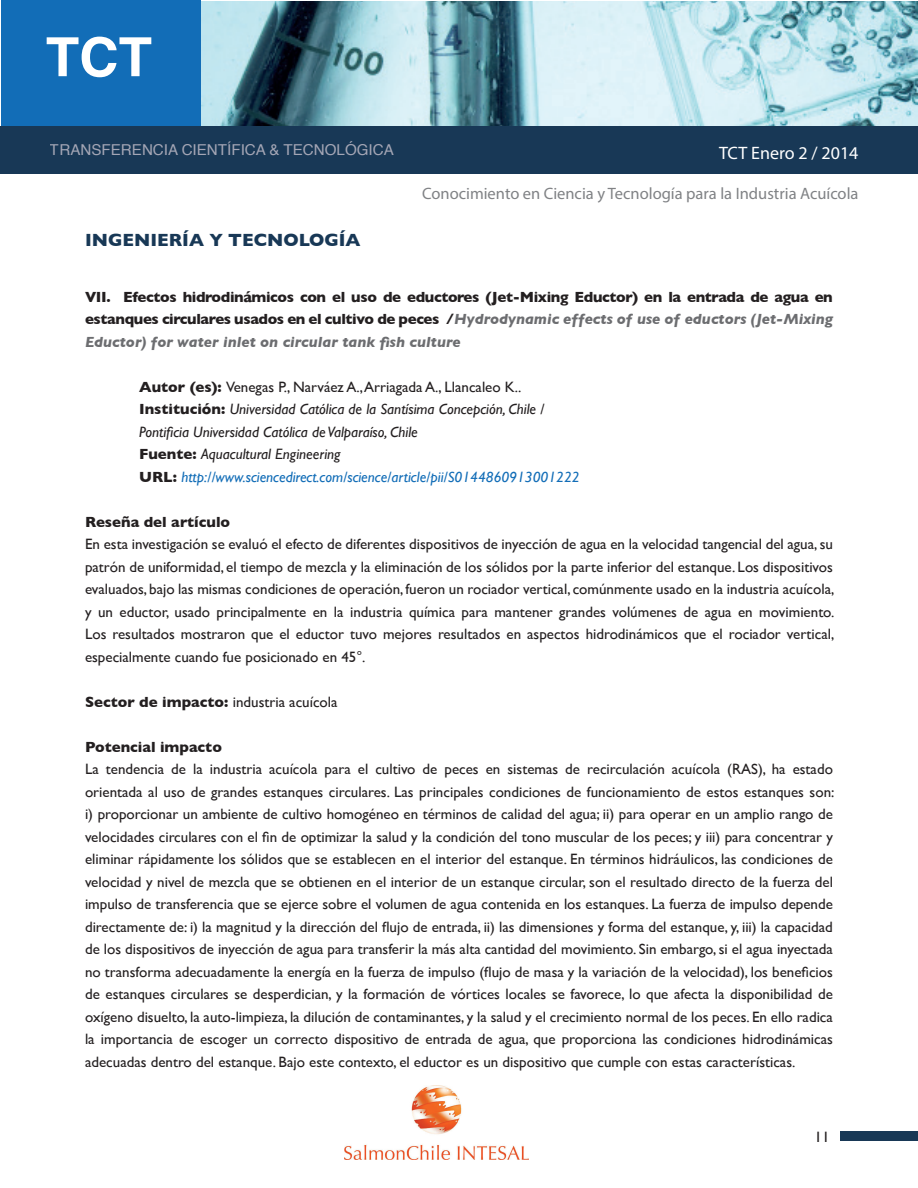
<style>
.page{position:relative;width:918px;height:1188px;background:#fff}
.page>*{position:absolute;margin:0;border:0;box-sizing:border-box;transform-origin:0 0}
.t1{font:700 54px "Helvetica";color:#fff}
.t2{font:700 18px "Gill Sans";color:#183856}
.t3{font:18px "Myriad Pro";color:#fff}
.t4{font:16.5px "Myriad Pro";color:#808285}
.t5{font:15px/22.5px "Gill Sans";color:#231f20;text-align:justify}
.t6{font:italic 15px/22.5px "Gill Sans";color:#231f20}
.t7{font:700 15px/22.5px "Gill Sans";letter-spacing:-.025em;color:#231f20;text-align:justify}
.t8{font:15px "Helvetica";color:#a4a6b5}
.t9{font:700 15px "Gill Sans";color:#231f20}
.s1{font-style:italic;color:#6c6d70}
.s2{font-weight:700;font-style:normal}
.s3{font-style:normal}
.s4{color:#126db7}
.s5{font-weight:700}
</style>
<div class="page">
<div style="left:840px;top:1131px;width:78px;height:9px;background:#183856"></div>
<img style="left:201px;top:1px;width:717px;height:125px">
<div style="left:1px;top:0;width:200px;height:127px;background:#126db7"></div>
<div style="left:0;top:126px;width:918px;height:48px;background:#183856"></div>
<img style="left:345px;top:1085px;width:184px;height:75px">
<h1 class="t1" style="left:46px;top:14px;width:108px">TCT</h1>
<p class="t8" style="left:50px;top:138px;width:346px">TRANSFERENCIA CIENTÍFICA &amp; TECNOLÓGICA</p>
<p class="t2" style="left:85px;top:226px;width:277px">INGENIERÍA Y TECNOLOGÍA</p>
<p class="t3" style="left:719px;top:142px;width:141px">TCT Enero 2 / 2014</p>
<p class="t4" style="left:422px;top:184px;width:438px">Conocimiento en Ciencia y Tecnología para la Industria Acuícola</p>
<p class="t7" style="left:85px;top:285px;width:749px">VII. Efectos hidrodinámicos con el uso de eductores (Jet-Mixing Eductor) en la entrada de agua en estanques circulares usados en el cultivo de peces /<span class="s1">Hydrodynamic effects of use of eductors (Jet-Mixing Eductor) for water inlet on circular tank fish culture</span></p>
<p class="t6" style="left:139px;top:376px;width:442px"><span class="s2">Autor (es):</span> <span class="s3">Venegas P., Narváez A., Arriagada A., Llancaleo K..<br></span><span class="s2">Institución:</span> Universidad Católica de la Santísima Concepción, Chile / Pontificia Universidad Católica de Valparaíso, Chile<br><span class="s2">Fuente:</span> Aquacultural Engineering<br><span class="s2">URL:</span> <span class="s4">http://www.sciencedirect.com/science/article/pii/S0144860913001222</span></p>
<p class="t9" style="left:85px;top:510px;width:147px">Reseña del artículo</p>
<p class="t5" style="left:85px;top:533px;width:751px">En esta investigación se evaluó el efecto de diferentes dispositivos de inyección de agua en la velocidad tangencial del agua, su patrón de uniformidad, el tiempo de mezcla y la eliminación de los sólidos por la parte inferior del estanque. Los dispositivos evaluados, bajo las mismas condiciones de operación, fueron un rociador vertical, comúnmente usado en la industria acuícola, y un eductor, usado principalmente en la industria química para mantener grandes volúmenes de agua en movimiento.<br>Los resultados mostraron que el eductor tuvo mejores resultados en aspectos hidrodinámicos que el rociador vertical, especialmente cuando fue posicionado en 45°.</p>
<p class="t5" style="left:85px;top:691px;width:254px"><span class="s5">Sector de impacto:</span> industria acuícola</p>
<p class="t9" style="left:85px;top:735px;width:138px">Potencial impacto</p>
<p class="t5" style="left:85px;top:758px;width:751px">La tendencia de la industria acuícola para el cultivo de peces en sistemas de recirculación acuícola (RAS), ha estado orientada al uso de grandes estanques circulares. Las principales condiciones de funcionamiento de estos estanques son: i) proporcionar un ambiente de cultivo homogéneo en términos de calidad del agua; ii) para operar en un amplio rango de velocidades circulares con el fin de optimizar la salud y la condición del tono muscular de los peces; y iii) para concentrar y eliminar rápidamente los sólidos que se establecen en el interior del estanque. En términos hidráulicos, las condiciones de velocidad y nivel de mezcla que se obtienen en el interior de un estanque circular, son el resultado directo de la fuerza del impulso de transferencia que se ejerce sobre el volumen de agua contenida en los estanques. La fuerza de impulso depende directamente de: i) la magnitud y la dirección del flujo de entrada, ii) las dimensiones y forma del estanque, y, iii) la capacidad de los dispositivos de inyección de agua para transferir la más alta cantidad del movimiento. Sin embargo, si el agua inyectada no transforma adecuadamente la energía en la fuerza de impulso (flujo de masa y la variación de la velocidad), los beneficios de estanques circulares se desperdician, y la formación de vórtices locales se favorece, lo que afecta la disponibilidad de oxígeno disuelto, la auto-limpieza, la dilución de contaminantes, y la salud y el crecimiento normal de los peces. En ello radica la importancia de escoger un correcto dispositivo de entrada de agua, que proporciona las condiciones hidrodinámicas adecuadas dentro del estanque. Bajo este contexto, el eductor es un dispositivo que cumple con estas características.</p>
<p class="t5" style="left:815px;top:1125px;width:16px">11</p>
</div>
